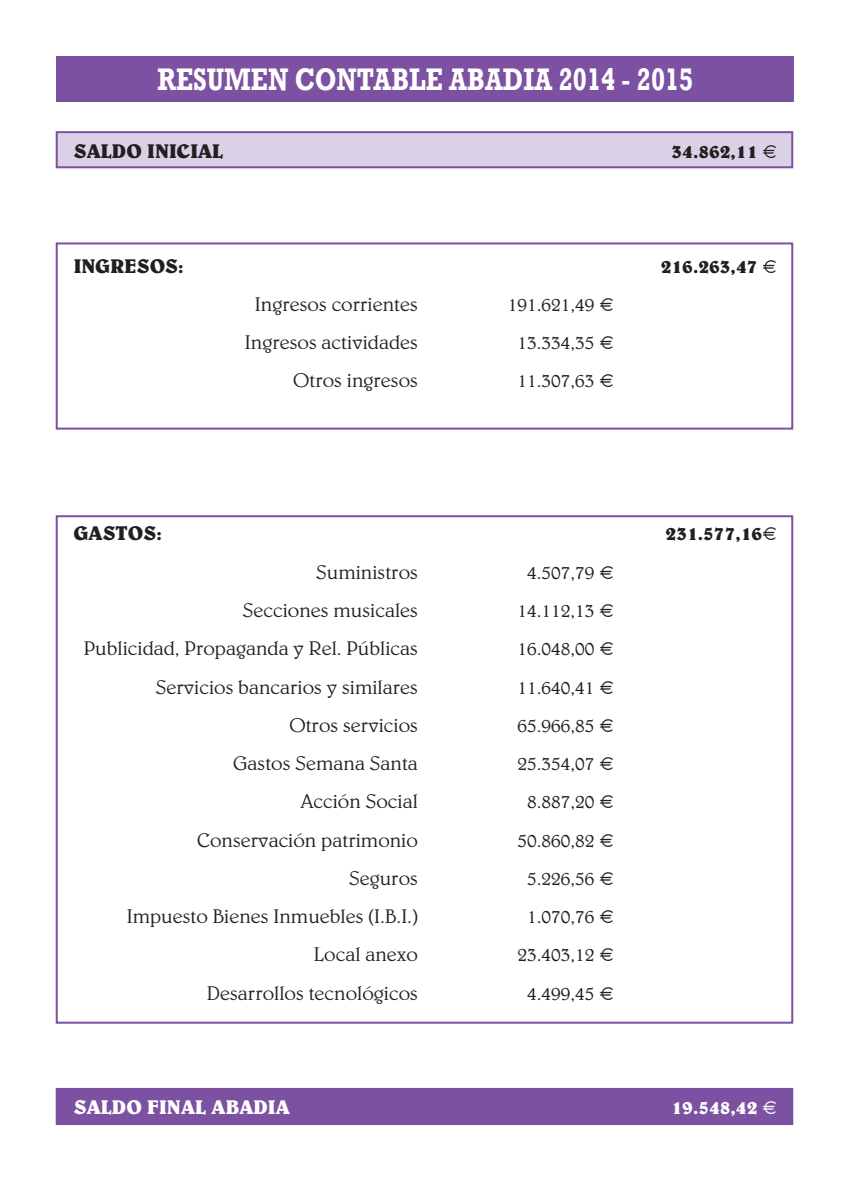
<style>
.page{position:relative;width:851px;height:1191px;background:#fff}
.page>*{position:absolute;margin:0;border:0;box-sizing:border-box;transform-origin:0 0}
.t1{font:700 32px "Rockwell";color:#fff;scale:.8 1}
.t2{font:300 20px "Belwe";color:#231f20}
.t3{font:700 20px "Belwe";color:#231f20}
.t4{font:700 20px "Belwe";color:#fff}
.s1{font-family:"Gadget";font-weight:400}
</style>
<div class="page">
<div style="left:56px;top:131px;width:737px;height:37px;background:#dad1e7;border:2px solid #7c51a1"></div>
<div style="left:56px;top:1088px;width:737px;height:37px;background:#7c51a1"></div>
<div style="left:57px;top:57px;width:737px;height:45px;background:#7c51a1"></div>
<div style="left:56px;top:242px;width:737px;height:187px;border:2px solid #7c51a1"></div>
<h1 class="t1" style="left:157px;top:60px;width:671px">RESUMEN CONTABLE ABADIA 2014 - 2015</h1>
<p class="t3" style="left:74px;top:139px;width:151px">SALDO INICIAL</p>
<p class="t3" style="left:671px;top:139px;width:107px">34.862,11 <span class="s1">€</span></p>
<p class="t3" style="left:74px;top:254px;width:111px">INGRESOS:</p>
<p class="t3" style="left:660px;top:254px;width:118px">216.263,47 <span class="s1">€</span></p>
<p class="t2" style="left:255px;top:292px;width:164px">Ingresos corrientes</p>
<p class="t2" style="left:507px;top:292px;width:108px">191.621,49 <span class="s1">€</span></p>
<p class="t2" style="left:245px;top:331px;width:174px">Ingresos actividades</p>
<p class="t2" style="left:517px;top:331px;width:98px">13.334,35 <span class="s1">€</span></p>
<p class="t2" style="left:293px;top:369px;width:126px">Otros ingresos</p>
<p class="t2" style="left:517px;top:369px;width:98px">11.307,63 <span class="s1">€</span></p>
<p class="t3" style="left:74px;top:521px;width:89px">GASTOS:</p>
<p class="t3" style="left:665px;top:521px;width:113px">231.577,16<span class="s1">€</span></p>
<p class="t2" style="left:316px;top:560px;width:103px">Suministros</p>
<p class="t2" style="left:527px;top:560px;width:88px">4.507,79 <span class="s1">€</span></p>
<p class="t2" style="left:243px;top:598px;width:177px">Secciones musicales</p>
<p class="t2" style="left:517px;top:598px;width:98px">14.112,13 <span class="s1">€</span></p>
<p class="t2" style="left:84px;top:637px;width:335px">Publicidad, Propaganda y Rel. Públicas</p>
<p class="t2" style="left:517px;top:637px;width:98px">16.048,00 <span class="s1">€</span></p>
<p class="t2" style="left:156px;top:675px;width:264px">Servicios bancarios y similares</p>
<p class="t2" style="left:517px;top:675px;width:98px">11.640,41 <span class="s1">€</span></p>
<p class="t2" style="left:289px;top:713px;width:130px">Otros servicios</p>
<p class="t2" style="left:517px;top:713px;width:98px">65.966,85 <span class="s1">€</span></p>
<p class="t2" style="left:233px;top:751px;width:186px">Gastos Semana Santa</p>
<p class="t2" style="left:517px;top:751px;width:98px">25.354,07 <span class="s1">€</span></p>
<p class="t2" style="left:301px;top:790px;width:118px">Acción Social</p>
<p class="t2" style="left:527px;top:790px;width:88px">8.887,20 <span class="s1">€</span></p>
<p class="t2" style="left:197px;top:828px;width:222px">Conservación patrimonio</p>
<p class="t2" style="left:517px;top:828px;width:98px">50.860,82 <span class="s1">€</span></p>
<p class="t2" style="left:349px;top:866px;width:70px">Seguros</p>
<p class="t2" style="left:527px;top:866px;width:88px">5.226,56 <span class="s1">€</span></p>
<p class="t2" style="left:127px;top:904px;width:292px">Impuesto Bienes Inmuebles (I.B.I.)</p>
<p class="t2" style="left:527px;top:904px;width:88px">1.070,76 <span class="s1">€</span></p>
<p class="t2" style="left:314px;top:943px;width:106px">Local anexo</p>
<p class="t2" style="left:517px;top:943px;width:98px">23.403,12 <span class="s1">€</span></p>
<p class="t2" style="left:207px;top:981px;width:213px">Desarrollos tecnológicos</p>
<p class="t2" style="left:527px;top:981px;width:88px">4.499,45 <span class="s1">€</span></p>
<p class="t4" style="left:74px;top:1095px;width:217px">SALDO FINAL ABADIA</p>
<p class="t4" style="left:671px;top:1095px;width:107px">19.548,42 <span class="s1">€</span></p>
</div>
